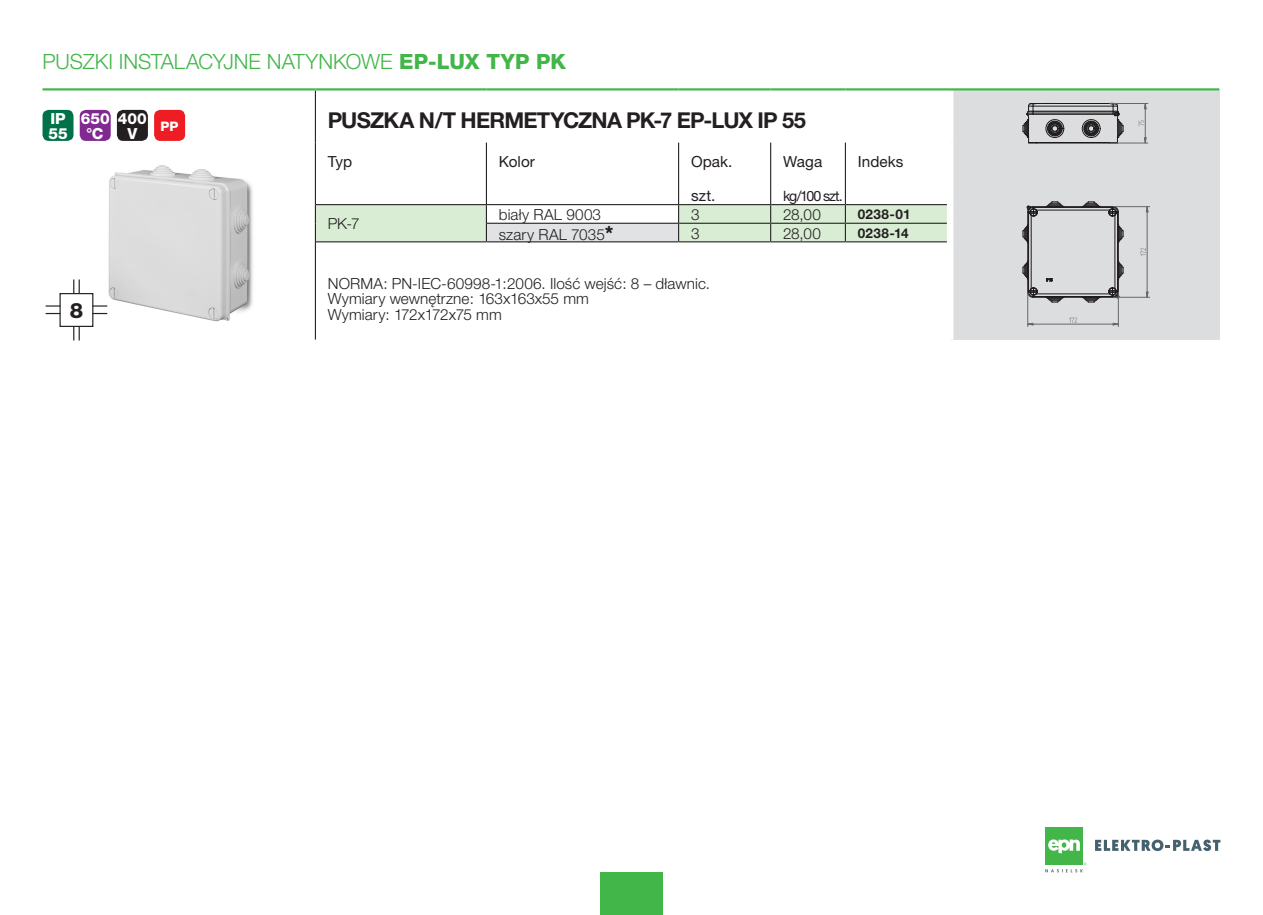
<style>
.page{position:relative;width:1263px;height:915px;background:#fff}
.page>*{position:absolute;margin:0;border:0;box-sizing:border-box;transform-origin:0 0}
.Normalny{font:700 21.9px "Helvetica Neue CE";letter-spacing:-.035em;color:#231f20}
.t1{font:800 21.15px "Helvetica Neue CE";color:#231f20}
.t2{font:300 21px "Helvetica Neue CE";letter-spacing:-.005em;color:#42b649}
.Normalny-2{font:300 15.3px/15.3px "Helvetica Neue CE";letter-spacing:.005em;color:#231f20}
.t3{font:15.3px "Helvetica Neue CE";letter-spacing:.005em;color:#231f20}
.Normalny-3{font:800 15.3px "Helvetica Neue CE";color:#fff}
.Normalny-4{font:15.3px "Geometric 231 Hv EU";color:#fff}
.t4{font:14.25px "Helvetica Neue CE";letter-spacing:-.065em;color:#231f20}
.INDEX-P{font:700 13.5px "Helvetica Neue CE";letter-spacing:.025em;color:#231f20}
.Normalny-5{font:800 13.05px "Helvetica Neue CE";color:#fff}
.s1{font-weight:800}
.s2{font-family:"Helvetica Neue CE";font-weight:800}
.s3{font-weight:800;font-size:19.65px}
</style>
<div class="page">
<div style="left:600px;top:872px;width:63px;height:42px;background:#42b649"></div>
<div style="left:1045px;top:827px;width:38px;height:38px;background:#42b649"></div>
<svg style="left:1048px;top:839px;width:32px;height:14px"></svg>
<svg style="left:1095px;top:839px;width:125px;height:11px"></svg>
<svg style="left:1045px;top:862px;width:41px;height:10px"></svg>
<div style="left:950px;top:89px;width:269px;height:250px;background:#dcdddf"></div>
<hr style="left:315px;top:90px;width:1px;height:52px;background:#231f20">
<svg style="left:315px;top:142px;width:632px;height:100px"></svg>
<hr style="left:315px;top:242px;width:1px;height:97px;background:#231f20">
<div style="left:947px;top:90px;width:6px;height:52px;background:#fff"></div>
<div style="left:947px;top:142px;width:6px;height:62px;background:#fff"></div>
<div style="left:947px;top:204px;width:6px;height:19px;background:#fff"></div>
<div style="left:947px;top:223px;width:6px;height:19px;background:#fff"></div>
<div style="left:947px;top:242px;width:6px;height:97px;background:#fff"></div>
<hr style="left:486px;top:142px;width:1px;height:62px;background:#231f20">
<hr style="left:845px;top:142px;width:1px;height:62px;background:#231f20">
<hr style="left:316px;top:204px;width:171px;height:1px;background:#231f20">
<hr style="left:771px;top:204px;width:74px;height:1px;background:#231f20">
<hr style="left:845px;top:204px;width:102px;height:1px;background:#231f20">
<hr style="left:679px;top:223px;width:92px;height:1px;background:#231f20">
<hr style="left:771px;top:223px;width:74px;height:1px;background:#231f20">
<hr style="left:845px;top:223px;width:102px;height:1px;background:#231f20">
<hr style="left:316px;top:241px;width:170px;height:1px;background:#231f20">
<hr style="left:486px;top:241px;width:193px;height:1px;background:#231f20">
<hr style="left:679px;top:241px;width:92px;height:1px;background:#231f20">
<hr style="left:771px;top:241px;width:74px;height:1px;background:#231f20">
<hr style="left:845px;top:241px;width:102px;height:1px;background:#231f20">
<hr style="left:678px;top:142px;width:1px;height:62px;background:#231f20">
<hr style="left:770px;top:142px;width:1px;height:62px;background:#231f20">
<hr style="left:678px;top:204px;width:93px;height:1px;background:#231f20">
<hr style="left:487px;top:204px;width:191px;height:1px;background:#231f20">
<hr style="left:487px;top:223px;width:191px;height:1px;background:#231f20">
<hr style="left:43px;top:88px;width:272px;height:2px;background:#42b649">
<hr style="left:315px;top:88px;width:171px;height:2px;background:#42b649">
<hr style="left:486px;top:88px;width:193px;height:2px;background:#42b649">
<hr style="left:679px;top:88px;width:92px;height:2px;background:#42b649">
<hr style="left:771px;top:88px;width:74px;height:2px;background:#42b649">
<hr style="left:845px;top:88px;width:105px;height:2px;background:#42b649">
<hr style="left:950px;top:88px;width:269px;height:2px;background:#42b649">
<img style="left:93px;top:165px;width:160px;height:162px">
<svg style="left:1046px;top:201px;width:18px;height:5px"></svg>
<svg style="left:1082px;top:298px;width:18px;height:5px"></svg>
<hr style="left:1033px;top:297px;width:80px;height:1px;background:#231f20">
<hr style="left:1118px;top:212px;width:1px;height:80px;background:#231f20">
<hr style="left:1033px;top:206px;width:80px;height:1px;background:#231f20">
<hr style="left:1027px;top:212px;width:1px;height:80px;background:#231f20">
<hr style="left:1031px;top:215px;width:1px;height:73px;background:#231f20">
<hr style="left:1036px;top:210px;width:74px;height:1px;background:#231f20">
<hr style="left:1036px;top:293px;width:74px;height:1px;background:#231f20">
<hr style="left:1115px;top:215px;width:1px;height:73px;background:#231f20">
<hr style="left:1117px;top:212px;width:1px;height:80px;background:#231f20">
<hr style="left:1033px;top:296px;width:80px;height:1px;background:#231f20">
<hr style="left:1033px;top:207px;width:80px;height:1px;background:#231f20">
<hr style="left:1028px;top:212px;width:1px;height:80px;background:#231f20">
<svg style="left:1027px;top:287px;width:11px;height:10px"></svg>
<svg style="left:1108px;top:206px;width:10px;height:11px"></svg>
<svg style="left:1046px;top:278px;width:7px;height:4px"></svg>
<svg style="left:1027px;top:206px;width:11px;height:11px"></svg>
<svg style="left:1108px;top:287px;width:11px;height:11px"></svg>
<svg style="left:1082px;top:201px;width:19px;height:5px"></svg>
<svg style="left:1022px;top:225px;width:5px;height:17px"></svg>
<svg style="left:1022px;top:261px;width:5px;height:18px"></svg>
<svg style="left:1046px;top:298px;width:18px;height:5px"></svg>
<svg style="left:1119px;top:261px;width:5px;height:19px"></svg>
<svg style="left:1119px;top:224px;width:5px;height:19px"></svg>
<svg style="left:1082px;top:119px;width:18px;height:19px"></svg>
<hr style="left:1033px;top:112px;width:80px;height:1px;background:#231f20">
<hr style="left:1033px;top:111px;width:80px;height:1px;background:#231f20">
<hr style="left:1036px;top:103px;width:74px;height:1px;background:#231f20">
<hr style="left:1033px;top:106px;width:80px;height:1px;background:#231f20">
<svg style="left:1046px;top:119px;width:18px;height:19px"></svg>
<hr style="left:1033px;top:114px;width:80px;height:1px;background:#231f20">
<hr style="left:1033px;top:142px;width:80px;height:1px;background:#231f20">
<hr style="left:1036px;top:143px;width:73px;height:1px;background:#231f20">
<svg style="left:1022px;top:103px;width:15px;height:41px"></svg>
<svg style="left:1109px;top:103px;width:15px;height:40px"></svg>
<hr style="left:1113px;top:206px;width:37px;height:1px;background:#76787b">
<hr style="left:1113px;top:297px;width:37px;height:1px;background:#76787b">
<hr style="left:1147px;top:206px;width:1px;height:91px;background:#76787b">
<svg style="left:1140px;top:248px;width:6px;height:8px"></svg>
<hr style="left:1027px;top:292px;width:1px;height:34px;background:#76787b">
<hr style="left:1118px;top:292px;width:1px;height:34px;background:#76787b">
<hr style="left:1028px;top:324px;width:90px;height:1px;background:#76787b">
<svg style="left:1069px;top:317px;width:8px;height:6px"></svg>
<hr style="left:1110px;top:103px;width:38px;height:1px;background:#76787b">
<hr style="left:1109px;top:143px;width:39px;height:1px;background:#76787b">
<hr style="left:1145px;top:103px;width:1px;height:40px;background:#76787b">
<svg style="left:1139px;top:120px;width:5px;height:6px"></svg>
<div style="left:43px;top:110px;width:31px;height:31px;background:#007249;border-radius:6px"></div>
<div style="left:80px;top:110px;width:31px;height:31px;background:#802990;border-radius:6px"></div>
<div style="left:117px;top:110px;width:31px;height:31px;background:#231f20;border-radius:6px"></div>
<div style="left:154px;top:110px;width:31px;height:31px;background:#ee1d23;border-radius:6px"></div>
<div style="left:59px;top:293px;width:34px;height:34px;border:1px solid #231f20"></div>
<svg style="left:92px;top:305px;width:15px;height:1px"></svg>
<svg style="left:46px;top:305px;width:14px;height:1px"></svg>
<svg style="left:92px;top:313px;width:15px;height:1px"></svg>
<svg style="left:46px;top:313px;width:14px;height:1px"></svg>
<svg style="left:73px;top:279px;width:7px;height:14px"></svg>
<svg style="left:73px;top:326px;width:7px;height:14px"></svg>
<h3 class="t2" style="left:43px;top:49px;width:525px">PUSZKI INSTALACYJNE NATYNKOWE <span class="s1">EP-LUX TYP PK</span></h3>
<p class="Normalny-3" style="left:50px;top:109px;width:17px">IP</p>
<p class="Normalny-3" style="left:48px;top:124px;width:21px">55</p>
<p class="Normalny-3" style="left:81px;top:109px;width:30px">650</p>
<p class="Normalny-4" style="left:87px;top:124px;width:18px">°<span class="s2">C</span></p>
<p class="Normalny-3" style="left:118px;top:109px;width:30px">400</p>
<p class="Normalny-3" style="left:127px;top:124px;width:11px">V</p>
<p class="Normalny-5" style="left:161px;top:118px;width:19px">PP</p>
<p class="Normalny" style="left:328px;top:106px;width:480px">PUSZKA N/T HERMETYCZNA PK-7 EP-LUX IP 55</p>
<p class="t3" style="left:328px;top:152px;width:26px">Typ</p>
<p class="t3" style="left:499px;top:152px;width:38px">Kolor</p>
<p class="t3" style="left:691px;top:152px;width:43px">Opak.</p>
<p class="t3" style="left:691px;top:186px;width:26px">szt.</p>
<p class="t3" style="left:783px;top:152px;width:41px">Waga</p>
<p class="t4" style="left:783px;top:187px;width:61px">kg/100 szt.</p>
<p class="t3" style="left:858px;top:152px;width:47px">Indeks</p>
<p class="t1" style="left:70px;top:298px;width:15px">8</p>
<p class="Normalny-2" style="left:499px;top:207px;width:104px">biały RAL 9003</p>
<p class="Normalny-2" style="left:691px;top:207px;width:10px">3</p>
<p class="Normalny-2" style="left:783px;top:207px;width:39px">28,00</p>
<p class="INDEX-P" style="left:858px;top:206px;width:54px">0238-01</p>
<p class="Normalny-2" style="left:499px;top:227px;width:116px">szary RAL 7035<span class="s3">*</span></p>
<p class="Normalny-2" style="left:691px;top:225px;width:10px">3</p>
<p class="Normalny-2" style="left:783px;top:225px;width:39px">28,00</p>
<p class="INDEX-P" style="left:858px;top:224px;width:52px">0238-14</p>
<p class="Normalny-2" style="left:328px;top:276px;width:384px">NORMA: PN-IEC-60998-1:2006. Ilość wejść: 8 – dławnic.<br>Wymiary wewnętrzne: 163x163x55 mm<br>Wymiary: 172x172x75 mm</p>
<p class="Normalny-2" style="left:328px;top:216px;width:33px">PK-7</p>
</div>
